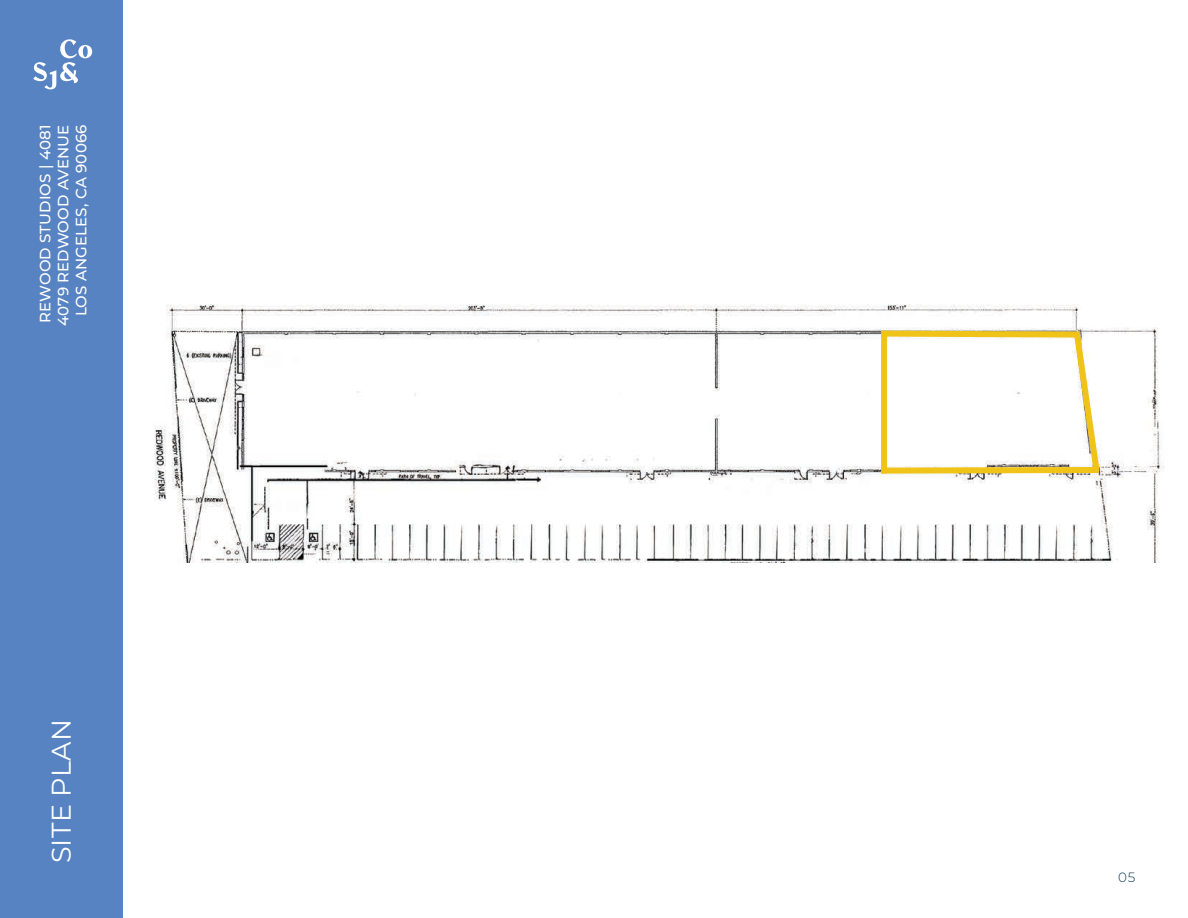
<style>
.page{position:relative;width:1188px;height:918px;background:#fff}
.page>*{position:absolute;margin:0;border:0;box-sizing:border-box;transform-origin:0 0}
.t1{font:27px "Montserrat";letter-spacing:.01em;color:#fff}
.t2{font:500 15px/18px "Montserrat";letter-spacing:.01em;color:#fff;text-align:right}
.t3{font:300 13.5px "Montserrat";color:#123a51}
</style>
<div class="page">
<div style="left:0;top:0;width:123px;height:918px;background:#5783c3"></div>
<svg style="left:33px;top:39px;width:59px;height:50px"></svg>
<img style="left:154px;top:304px;width:1010px;height:259px">
<svg style="left:875px;top:325px;width:230px;height:152px"></svg>
<p class="t2" style="left:35px;top:326px;width:203px;rotate:-90deg">REWOOD STUDIOS | 4081<br>4079 REDWOOD AVENUE<br>LOS ANGELES, CA 90066</p>
<h1 class="t1" style="left:43px;top:863px;width:145px;rotate:-90deg">SITE PLAN</h1>
<p class="t3" style="left:1118px;top:868px;width:18px">05</p>
</div>
